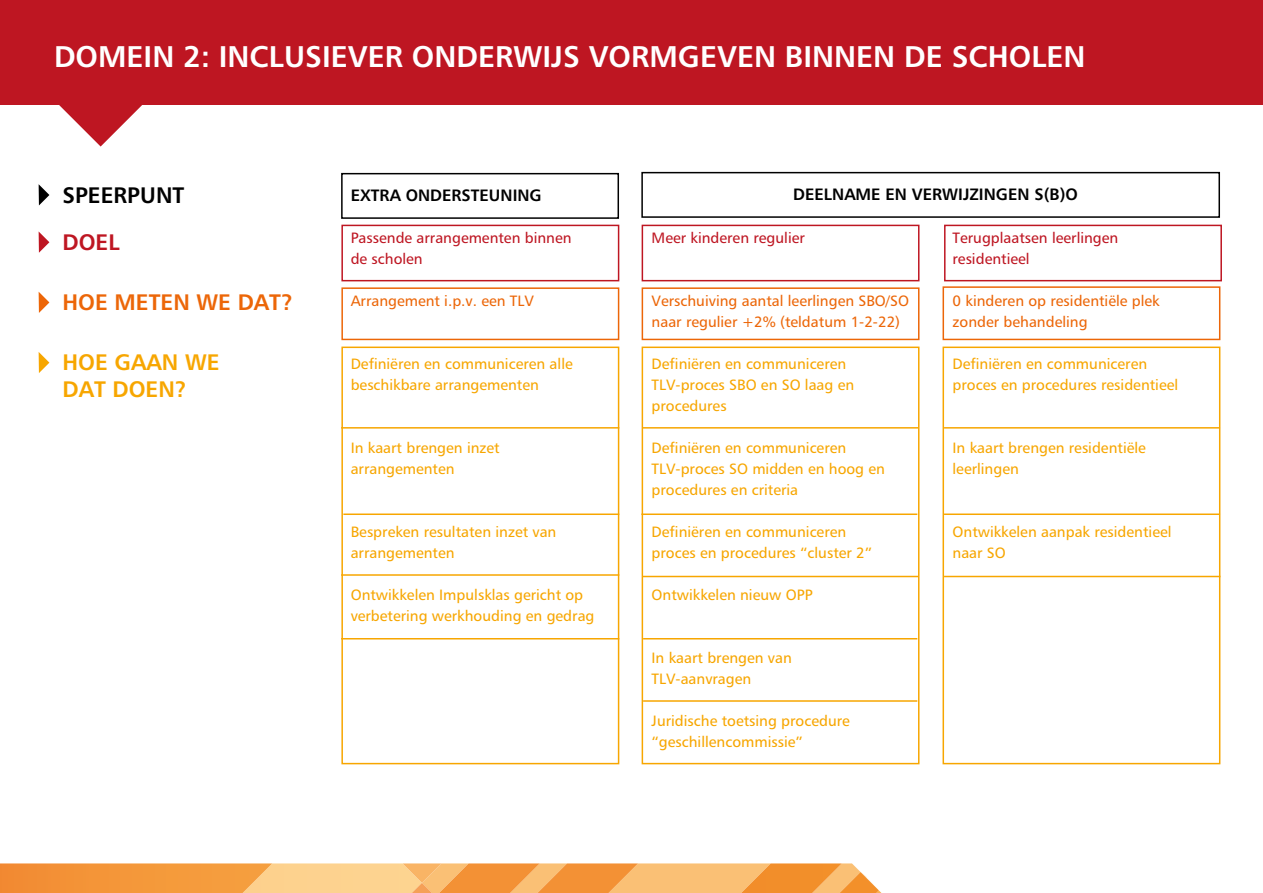
<style>
.page{position:relative;width:1263px;height:893px;background:#fff}
.page>*{position:absolute;margin:0;border:0;box-sizing:border-box;transform-origin:0 0}
.t1{font:30px "Humanist B";color:#fff}
.t2{font:22.5px/27px "Humanist B";color:#f7a600}
.t3{font:22.5px "Humanist B";color:#ec6608}
.t4{font:22.5px "Humanist B";color:#000}
.t5{font:22.5px "Humanist B";color:#be1622}
.t6{font:16.5px "Humanist B";color:#000}
.t7{font:15px/21px "Humanist R";color:#f7a600}
.t8{font:15px/21px "Humanist R";color:#ec6608}
.t9{font:15px/21px "Humanist R";color:#be1622}
</style>
<div class="page">
<div style="left:0;top:0;width:1263px;height:105px;background:#be1622"></div>
<svg style="left:59px;top:105px;width:83px;height:42px"></svg>
<svg style="left:0;top:863px;width:881px;height:30px;background:#f7ad5b"></svg>
<div style="left:341px;top:173px;width:278px;height:46px;border:2px solid #000"></div>
<div style="left:641px;top:172px;width:579px;height:46px;border:2px solid #000"></div>
<div style="left:341px;top:225px;width:278px;height:56px;border:2px solid #be1622"></div>
<div style="left:341px;top:287px;width:278px;height:53px;border:2px solid #ec6608"></div>
<div style="left:341px;top:347px;width:278px;height:417px;border:2px solid #f7a600"></div>
<div style="left:642px;top:347px;width:277px;height:417px;border:2px solid #f7a600"></div>
<div style="left:942px;top:347px;width:278px;height:417px;border:2px solid #f7a600"></div>
<div style="left:642px;top:287px;width:277px;height:53px;border:2px solid #ec6608"></div>
<div style="left:942px;top:286px;width:278px;height:54px;border:2px solid #ec6608"></div>
<div style="left:642px;top:225px;width:277px;height:56px;border:2px solid #be1622"></div>
<div style="left:944px;top:225px;width:278px;height:56px;border:2px solid #be1622"></div>
<hr style="left:341px;top:427px;width:278px;height:2px;background:#f7a600">
<hr style="left:944px;top:427px;width:276px;height:2px;background:#f7a600">
<hr style="left:944px;top:513px;width:276px;height:2px;background:#f7a600">
<hr style="left:641px;top:513px;width:276px;height:2px;background:#f7a600">
<hr style="left:343px;top:513px;width:276px;height:2px;background:#f7a600">
<hr style="left:341px;top:574px;width:278px;height:2px;background:#f7a600">
<hr style="left:944px;top:576px;width:276px;height:1px;background:#f7a600">
<hr style="left:642px;top:576px;width:277px;height:1px;background:#f7a600">
<hr style="left:341px;top:638px;width:278px;height:1px;background:#f7a600">
<hr style="left:643px;top:638px;width:274px;height:1px;background:#f7a600">
<hr style="left:643px;top:700px;width:274px;height:2px;background:#f7a600">
<svg style="left:39px;top:184px;width:10px;height:21px"></svg>
<svg style="left:39px;top:232px;width:10px;height:21px"></svg>
<svg style="left:39px;top:292px;width:10px;height:21px"></svg>
<svg style="left:39px;top:352px;width:10px;height:21px"></svg>
<hr style="left:642px;top:427px;width:276px;height:2px;background:#f7a600">
<h1 class="t1" style="left:54px;top:37px;width:1033px">DOMEIN 2: INCLUSIEVER ONDERWIJS VORMGEVEN BINNEN DE SCHOLEN</h1>
<h2 class="t4" style="left:63px;top:181px;width:123px">SPEERPUNT</h2>
<p class="t6" style="left:351px;top:185px;width:193px">EXTRA ONDERSTEUNING</p>
<p class="t9" style="left:351px;top:227px;width:222px">Passende arrangementen binnen de scholen</p>
<p class="t8" style="left:351px;top:290px;width:185px">Arrangement i.p.v. een TLV</p>
<h2 class="t5" style="left:63px;top:228px;width:59px">DOEL</h2>
<h2 class="t3" style="left:63px;top:288px;width:232px">HOE METEN WE DAT?</h2>
<h2 class="t2" style="left:63px;top:348px;width:159px">HOE GAAN WE<br>DAT DOEN?</h2>
<p class="t7" style="left:351px;top:353px;width:224px">Definiëren en communiceren alle beschikbare arrangementen</p>
<p class="t7" style="left:351px;top:437px;width:151px">In kaart brengen inzet arrangementen</p>
<p class="t7" style="left:351px;top:521px;width:207px">Bespreken resultaten inzet van arrangementen</p>
<p class="t7" style="left:351px;top:584px;width:245px">Ontwikkelen Impulsklas gericht op verbetering werkhouding en gedrag</p>
<p class="t6" style="left:793px;top:184px;width:286px">DEELNAME EN VERWIJZINGEN S(B)O</p>
<p class="t9" style="left:652px;top:227px;width:155px">Meer kinderen regulier</p>
<p class="t8" style="left:652px;top:290px;width:259px">Verschuiving aantal leerlingen SBO/SO naar regulier +2% (teldatum 1-2-22)</p>
<p class="t7" style="left:652px;top:353px;width:204px">Definiëren en communiceren<br>TLV-proces SBO en SO laag en procedures</p>
<p class="t7" style="left:652px;top:437px;width:235px">Definiëren en communiceren<br>TLV-proces SO midden en hoog en procedures en criteria</p>
<p class="t7" style="left:652px;top:521px;width:222px">Definiëren en communiceren proces en procedures “cluster 2”</p>
<p class="t7" style="left:652px;top:584px;width:162px">Ontwikkelen nieuw OPP</p>
<p class="t9" style="left:952px;top:227px;width:167px">Terugplaatsen leerlingen residentieel</p>
<p class="t8" style="left:952px;top:290px;width:209px">0 kinderen op residentiële plek zonder behandeling</p>
<p class="t7" style="left:952px;top:353px;width:227px">Definiëren en communiceren proces en procedures residentieel</p>
<p class="t7" style="left:952px;top:437px;width:195px">In kaart brengen residentiële leerlingen</p>
<p class="t7" style="left:952px;top:521px;width:220px">Ontwikkelen aanpak residentieel naar SO</p>
<p class="t7" style="left:652px;top:647px;width:142px">In kaart brengen van<br>TLV-aanvragen</p>
<p class="t7" style="left:652px;top:710px;width:200px">Juridische toetsing procedure “geschillencommissie”</p>
</div>
